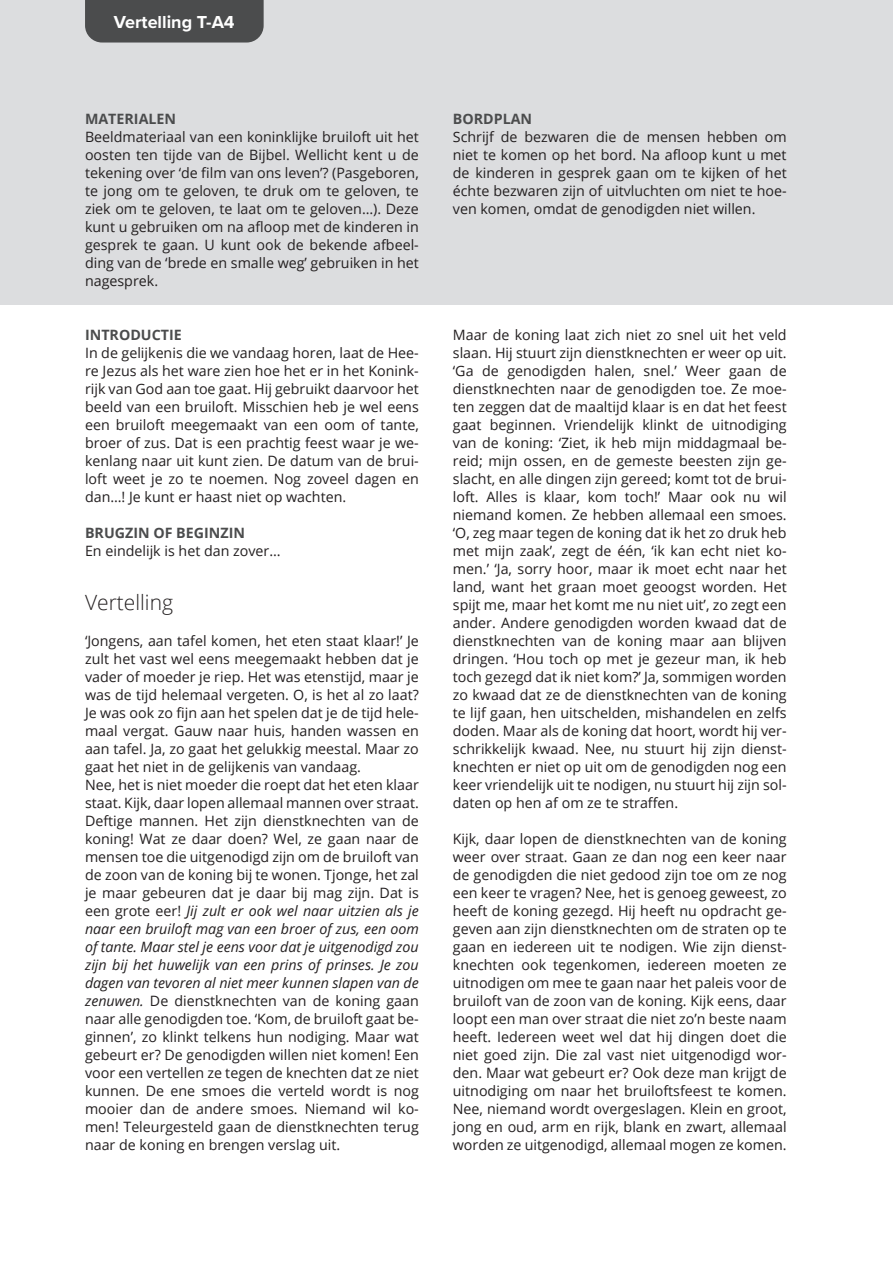
<style>
.page{position:relative;width:893px;height:1263px;background:#fff}
.page>*{position:absolute;margin:0;border:0;box-sizing:border-box;transform-origin:0 0}
.Subkop{font:300 21px "Open Sans";color:#231f20}
.t1{font:700 18px "Proxima Nova";color:#fff}
.Body{font:14.25px/18px "Open Sans";color:#231f20;text-align:justify}
.Tussenkop{font:700 14.25px "Open Sans";color:#4b4c4d}
.s1{font-style:italic}
</style>
<div class="page">
<div style="left:0;top:0;width:893px;height:304px;background:#dcdddf"></div>
<div style="left:85px;top:0;width:179px;height:43px;background:#4b4c4d"></div>
<p class="t1" style="left:114px;top:9px;width:122px">Vertelling T-A4</p>
<p class="Tussenkop" style="left:85px;top:109px;width:93px">MATERIALEN</p>
<p class="Body" style="left:85px;top:128px;width:335px">Beeldmateriaal van een koninklijke bruiloft uit het oosten ten tijde van de Bijbel. Wellicht kent u de tekening over ‘de film van ons leven’? (Pasgeboren, te jong om te geloven, te druk om te geloven, te ziek om te geloven, te laat om te geloven…). Deze kunt u gebruiken om na afloop met de kinderen in gesprek te gaan. U kunt ook de bekende afbeel&shy;ding van de ‘brede en smalle weg’ gebruiken in het nagesprek.</p>
<p class="Tussenkop" style="left:85px;top:325px;width:98px">INTRODUCTIE</p>
<p class="Body" style="left:85px;top:344px;width:335px">In de gelijkenis die we vandaag horen, laat de Hee&shy;re Jezus als het ware zien hoe het er in het Konink&shy;rijk van God aan toe gaat. Hij gebruikt daarvoor het beeld van een bruiloft. Misschien heb je wel eens een bruiloft meegemaakt van een oom of tante, broer of zus. Dat is een prachtig feest waar je we&shy;kenlang naar uit kunt zien. De datum van de brui&shy;loft weet je zo te noemen. Nog zoveel dagen en dan…! Je kunt er haast niet op wachten.</p>
<p class="Tussenkop" style="left:85px;top:523px;width:161px">BRUGZIN OF BEGINZIN</p>
<p class="Body" style="left:85px;top:542px;width:197px">En eindelijk is het dan zover…</p>
<p class="Subkop" style="left:85px;top:588px;width:89px">Vertelling</p>
<p class="Body" style="left:85px;top:632px;width:335px">‘Jongens, aan tafel komen, het eten staat klaar!’ Je zult het vast wel eens meegemaakt hebben dat je vader of moeder je riep. Het was etenstijd, maar je was de tijd helemaal vergeten. O, is het al zo laat?<br>Je was ook zo fijn aan het spelen dat je de tijd hele&shy;maal vergat. Gauw naar huis, handen wassen en aan tafel. Ja, zo gaat het gelukkig meestal. Maar zo gaat het niet in de gelijkenis van vandaag.</p>
<p class="Body" style="left:85px;top:776px;width:335px">Nee, het is niet moeder die roept dat het eten klaar staat. Kijk, daar lopen allemaal mannen over straat.<br>Deftige mannen. Het zijn dienstknechten van de koning! Wat ze daar doen? Wel, ze gaan naar de mensen toe die uitgenodigd zijn om de bruiloft van de zoon van de koning bij te wonen. Tjonge, het zal je maar gebeuren dat je daar bij mag zijn. Dat is een grote eer! <span class="s1">Jij zult er ook wel naar uitzien als je naar een bruiloft mag van een broer of zus, een oom of tante. Maar stel je eens voor dat je uitgenodigd zou zijn bij het huwelijk van een prins of prinses. Je zou dagen van tevoren al niet meer kunnen slapen van de zenuwen.</span> De dienstknechten van de koning gaan naar alle genodigden toe. ‘Kom, de bruiloft gaat be&shy;ginnen’, zo klinkt telkens hun nodiging. Maar wat gebeurt er? De genodigden willen niet komen! Een voor een vertellen ze tegen de knechten dat ze niet kunnen. De ene smoes die verteld wordt is nog mooier dan de andere smoes. Niemand wil ko&shy;men! Teleurgesteld gaan de dienstknechten terug naar de koning en brengen verslag uit.</p>
<p class="Tussenkop" style="left:453px;top:109px;width:81px">BORDPLAN</p>
<p class="Body" style="left:453px;top:128px;width:335px">Schrijf de bezwaren die de mensen hebben om niet te komen op het bord. Na afloop kunt u met de kinderen in gesprek gaan om te kijken of het échte bezwaren zijn of uitvluchten om niet te hoe&shy;ven komen, omdat de genodigden niet willen.</p>
<p class="Body" style="left:453px;top:326px;width:335px">Maar de koning laat zich niet zo snel uit het veld slaan. Hij stuurt zijn dienstknechten er weer op uit. ‘Ga de genodigden halen, snel.’ Weer gaan de dienstknechten naar de genodigden toe. Ze moe&shy;ten zeggen dat de maaltijd klaar is en dat het feest gaat beginnen. Vriendelijk klinkt de uitnodiging van de koning: ‘Ziet, ik heb mijn middagmaal be&shy;reid; mijn ossen, en de gemeste beesten zijn ge&shy;slacht, en alle dingen zijn gereed; komt tot de brui&shy;loft. Alles is klaar, kom toch!’ Maar ook nu wil niemand komen. Ze hebben allemaal een smoes. ‘O, zeg maar tegen de koning dat ik het zo druk heb met mijn zaak’, zegt de één, ‘ik kan echt niet ko&shy;men.’ ‘Ja, sorry hoor, maar ik moet echt naar het land, want het graan moet geoogst worden. Het spijt me, maar het komt me nu niet uit’, zo zegt een ander. Andere genodigden worden kwaad dat de dienstknechten van de koning maar aan blijven dringen. ‘Hou toch op met je gezeur man, ik heb toch gezegd dat ik niet kom?’ Ja, sommigen worden zo kwaad dat ze de dienstknechten van de koning te lijf gaan, hen uitschelden, mishandelen en zelfs doden. Maar als de koning dat hoort, wordt hij ver&shy;schrikkelijk kwaad. Nee, nu stuurt hij zijn dienst&shy;knechten er niet op uit om de genodigden nog een keer vriendelijk uit te nodigen, nu stuurt hij zijn sol&shy;daten op hen af om ze te straffen.</p>
<p class="Body" style="left:453px;top:830px;width:335px">Kijk, daar lopen de dienstknechten van de koning weer over straat. Gaan ze dan nog een keer naar de genodigden die niet gedood zijn toe om ze nog een keer te vragen? Nee, het is genoeg geweest, zo heeft de koning gezegd. Hij heeft nu opdracht ge&shy;geven aan zijn dienstknechten om de straten op te gaan en iedereen uit te nodigen. Wie zijn dienst&shy;knechten ook tegenkomen, iedereen moeten ze uitnodigen om mee te gaan naar het paleis voor de bruiloft van de zoon van de koning. Kijk eens, daar loopt een man over straat die niet zo’n beste naam heeft. Iedereen weet wel dat hij dingen doet die niet goed zijn. Die zal vast niet uitgenodigd wor&shy;den. Maar wat gebeurt er? Ook deze man krijgt de uitnodiging om naar het bruiloftsfeest te komen.<br>Nee, niemand wordt overgeslagen. Klein en groot, jong en oud, arm en rijk, blank en zwart, allemaal worden ze uitgenodigd, allemaal mogen ze komen.</p>
</div>
